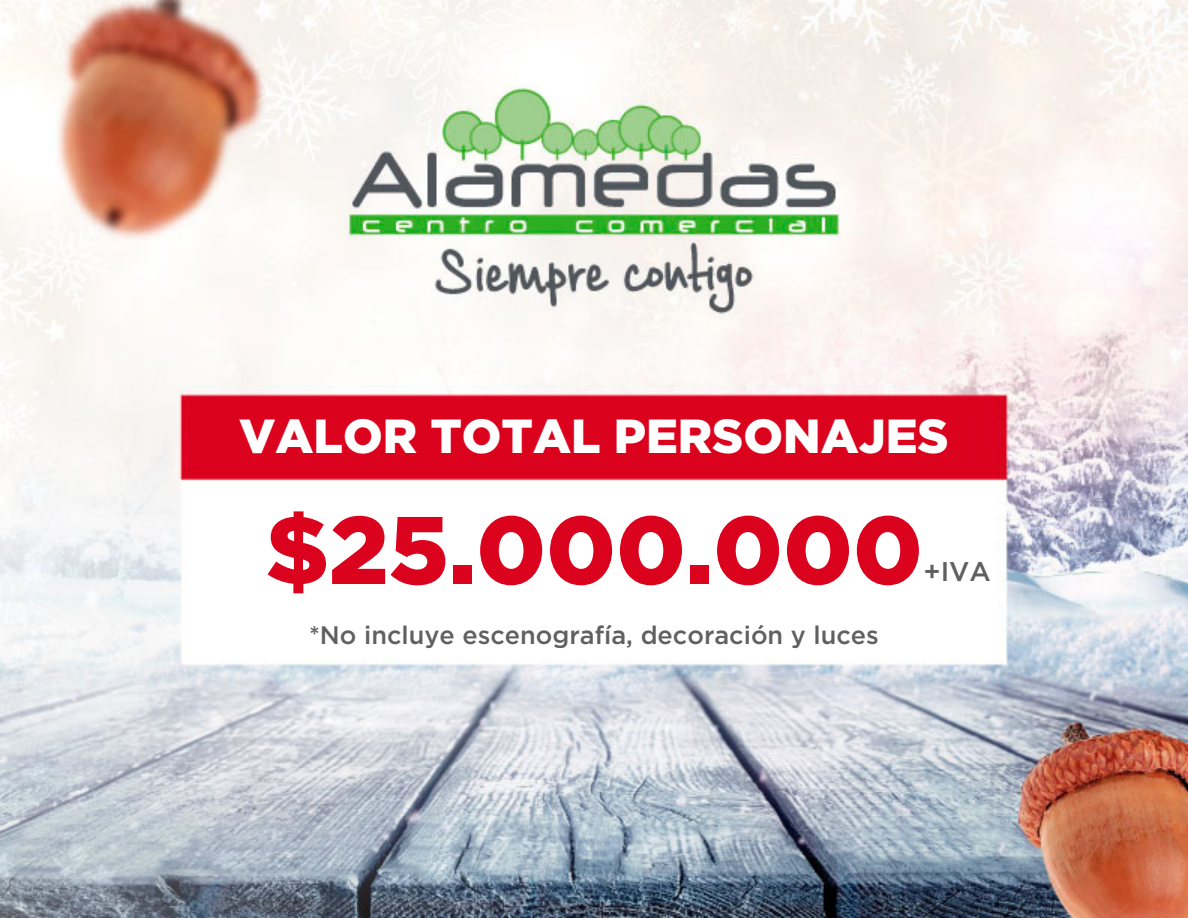
<style>
.page{position:relative;width:1188px;height:918px;background:#fff}
.page>*{position:absolute;margin:0;border:0;box-sizing:border-box;transform-origin:0 0}
.t1{font:900 95.7px "Gotham Pro";color:#db021e}
.t2{font:900 47.85px "Gotham Pro";color:#fff}
.t3{font:500 27px "Gotham Pro";color:#606060}
.t4{font:500 25.35px "Gotham Pro";color:#606060}
</style>
<div class="page">
<img style="left:0;top:0;width:1188px;height:918px">
<div style="left:192px;top:401px;width:777px;height:64px;background:#db021e"></div>
<div style="left:238px;top:488px;width:707px;height:146px;background:#fff"></div>
<h2 class="t2" style="left:239px;top:409px;width:711px">VALOR TOTAL PERSONAJES</h2>
<h1 class="t1" style="left:265px;top:495px;width:659px">$25.000.000</h1>
<p class="t3" style="left:923px;top:556px;width:69px">+IVA</p>
<p class="t4" style="left:309px;top:620px;width:571px">*No incluye escenografía, decoración y luces</p>
</div>
